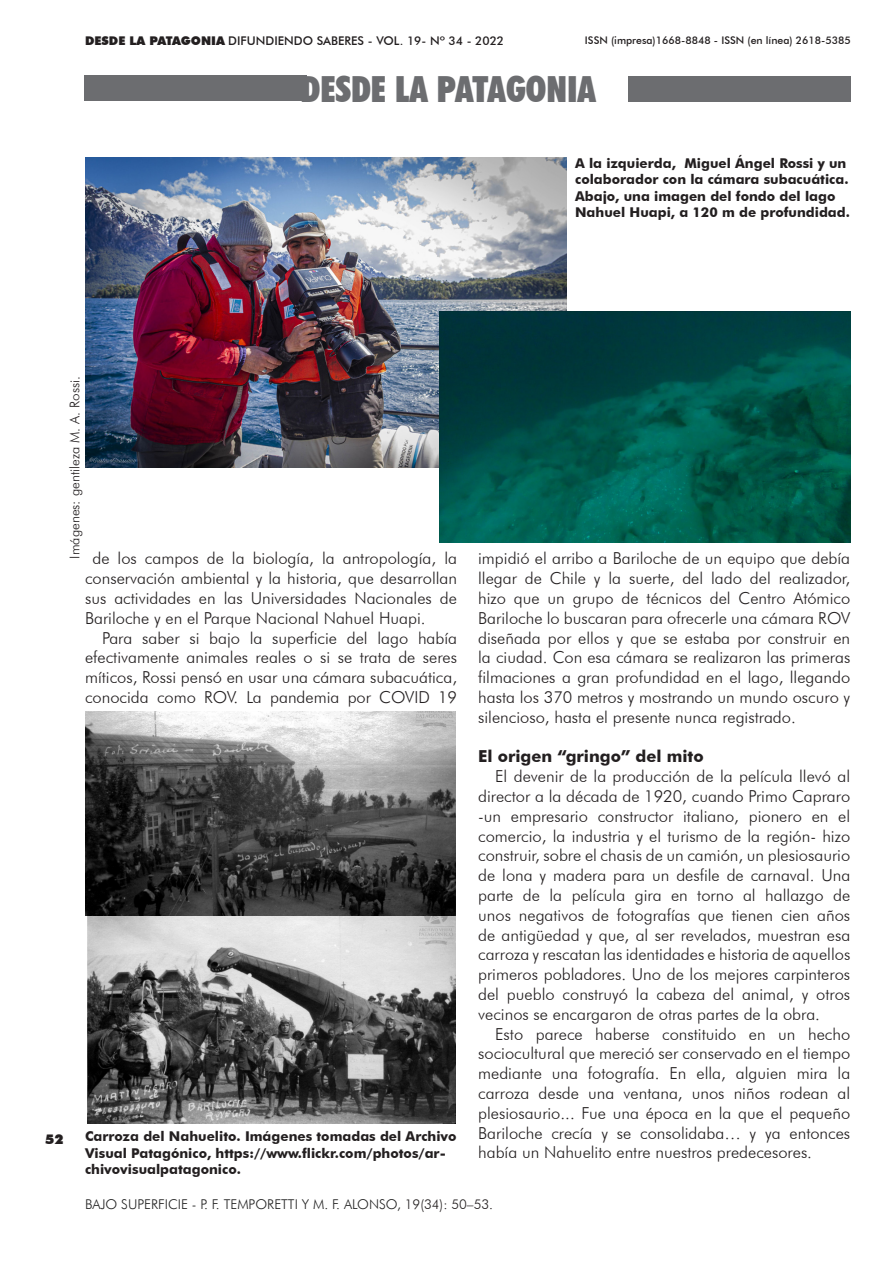
<style>
.page{position:relative;width:893px;height:1263px;background:#fff}
.page>*{position:absolute;margin:0;border:0;box-sizing:border-box;transform-origin:0 0}
.t1{font:900 condensed 36px "Futura BT";color:#6c6d70}
.Predeterminado{font:300 16.5px/19.8px "Futura BT";color:#231f20;text-align:justify}
.Predeterminado-2{font:700 16.5px "Futura BT";color:#231f20}
.t2{font:700 13.5px/16.5px "Futura BT";color:#231f20}
.t3{font:300 13.5px "Futura BT";color:#222}
.t4{font:300 13.5px "Futura BT";color:#231f20}
.t5{font:900 13.5px "Futura BT";color:#231f20}
.t6{font:500 12px "Futura BT";color:#231f20}
.t7{font:500 10.5px "Futura BT";color:#231f20}
.s1{font-weight:900}
.s2{color:#231f20}
</style>
<div class="page">
<div style="left:85px;top:75px;width:222px;height:26px;background:#6c6d70"></div>
<div style="left:628px;top:77px;width:222px;height:25px;background:#6c6d70"></div>
<img style="left:85px;top:157px;width:482px;height:311px">
<img style="left:87px;top:915px;width:368px;height:208px">
<img style="left:85px;top:711px;width:370px;height:204px">
<img style="left:439px;top:311px;width:411px;height:232px">
<p class="t6" style="left:85px;top:33px;width:421px"><span class="s1">DESDE LA PATAGONIA</span> DIFUNDIENDO SABERES - VOL. 19- Nº 34 - 2022</p>
<p class="t7" style="left:585px;top:34px;width:267px">ISSN (impresa)1668-8848 - ISSN (en línea) 2618-5385</p>
<p class="t1" style="left:301px;top:67px;width:297px">DESDE LA PATAGONIA</p>
<p class="t2" style="left:575px;top:154px;width:276px">A la izquierda, Miguel Ángel Rossi y un colaborador con la cámara subacuática.<br>Abajo, una imagen del fondo del lago Nahuel Huapi, a 120 m de profundidad.</p>
<p class="t4" style="left:66px;top:559px;width:184px;rotate:-90deg">Imágenes: gentileza M. A. Rossi.</p>
<p class="Predeterminado" style="left:85px;top:548px;width:374px;text-indent:7px">de los campos de la biología, la antropología, la conservación ambiental y la historia, que desarrollan sus actividades en las Universidades Nacionales de Bariloche y en el Parque Nacional Nahuel Huapi.</p>
<p class="Predeterminado" style="left:85px;top:628px;width:374px;text-indent:17px">Para saber si bajo la superficie del lago había efectivamente animales reales o si se trata de seres míticos, Rossi pensó en usar una cámara subacuática, conocida como ROV. La pandemia por COVID 19</p>
<p class="t5" style="left:45px;top:1131px;width:20px">52</p>
<p class="t2" style="left:85px;top:1128px;width:373px">Carroza del Nahuelito. Imágenes tomadas del Archivo<br>Visual Patagónico, https://www.flickr.com/photos/ar&shy;chivovisualpatagonico.</p>
<p class="Predeterminado" style="left:478px;top:548px;width:374px">impidió el arribo a Bariloche de un equipo que debía llegar de Chile y la suerte, del lado del realizador, hizo que un grupo de técnicos del Centro Atómico Bariloche lo buscaran para ofrecerle una cámara ROV diseñada por ellos y que se estaba por construir en la ciudad. Con esa cámara se realizaron las primeras filmaciones a gran profundidad en el lago, llegando hasta los 370 metros y mostrando un mundo oscuro y silencioso, hasta el presente nunca registrado.</p>
<p class="Predeterminado-2" style="left:478px;top:746px;width:227px">El origen “gringo” del mito</p>
<p class="Predeterminado" style="left:478px;top:766px;width:374px;text-indent:17px">El devenir de la producción de la película llevó al director a la década de 1920, cuando Primo Capraro -un empresario constructor italiano, pionero en el comercio, la industria y el turismo de la región- hizo construir, sobre el chasis de un camión, un plesiosaurio de lona y madera para un desfile de carnaval. Una parte de la película gira en torno al hallazgo de unos negativos de fotografías que tienen cien años de antigüedad y que, al ser revelados, muestran esa carroza y rescatan las identidades e historia de aquellos primeros pobladores. Uno de los mejores carpinteros del pueblo construyó la cabeza del animal, y otros vecinos se encargaron de otras partes de la obra.</p>
<p class="Predeterminado" style="left:478px;top:1024px;width:374px;text-indent:17px">Esto parece haberse constituido en un hecho sociocultural que mereció ser conservado en el tiempo mediante una fotografía. En ella, alguien mira la carroza desde una ventana, unos niños rodean al plesiosaurio... Fue una época en la que el pequeño Bariloche crecía y se consolidaba… y ya entonces había un Nahuelito entre nuestros predecesores.</p>
<p class="t3" style="left:85px;top:1196px;width:410px">BAJO SUPERFICIE - P. F. TEMPORETTI Y M. F. ALONSO, <span class="s2">19(34): 50–53.</span></p>
</div>
